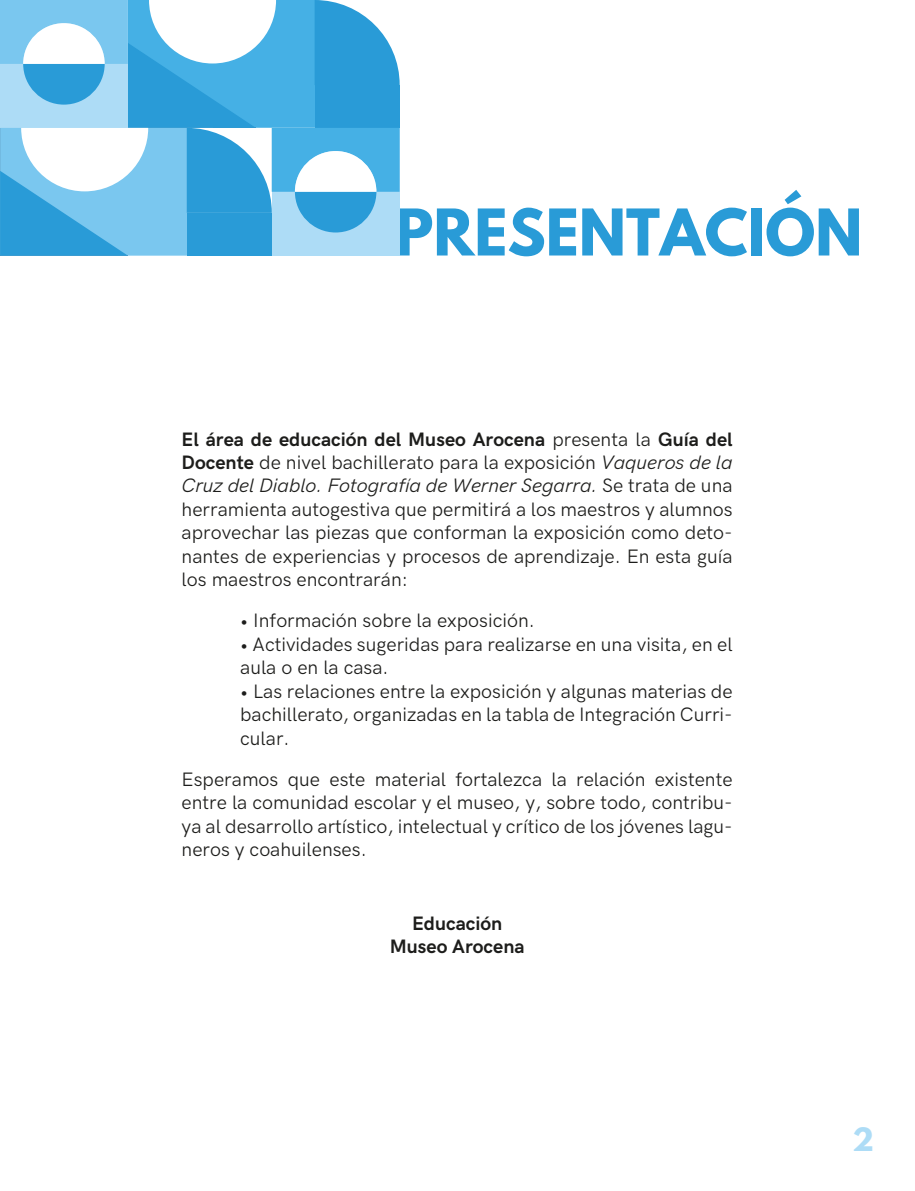
<style>
.page{position:relative;width:915px;height:1191px;background:#fff}
.page>*{position:absolute;margin:0;border:0;box-sizing:border-box;transform-origin:0 0}
.t1{font:700 57px "League Spartan";color:#299bd7}
.t2{font:700 28.5px "League Spartan";color:#addcf6}
.t3{font:19.5px/23.4px "HK Grotesk";color:#1d1d1b;text-align:justify}
.t4{font:700 19.5px/23.4px "HK Grotesk";color:#1d1d1b;text-align:center}
.s1{font-weight:700}
.s2{font-style:italic}
</style>
<div class="page">
<svg style="left:0;top:0;width:399px;height:256px"></svg>
<h1 class="t1" style="left:395px;top:188px;width:468px">PRESENTACIÓN</h1>
<p class="t3" style="left:182px;top:426px;width:552px"><span class="s1">El área de educación del Museo Arocena</span> presenta la <span class="s1">Guía del Docente</span> de nivel bachillerato para la exposición <span class="s2">Vaqueros de la Cruz del Diablo. Fotografía de Werner Segarra.</span> Se trata de una herramienta autogestiva que permitirá a los maestros y alumnos aprovechar las piezas que conforman la exposición como deto&shy;nantes de experiencias y procesos de aprendizaje. En esta guía los maestros encontrarán:</p>
<p class="t3" style="left:240px;top:607px;width:296px">• Información sobre la exposición.</p>
<p class="t3" style="left:240px;top:631px;width:493px">• Actividades sugeridas para realizarse en una visita, en el aula o en la casa.</p>
<p class="t3" style="left:240px;top:678px;width:493px">• Las relaciones entre la exposición y algunas materias de bachillerato, organizadas en la tabla de Integración Curri&shy;cular.</p>
<p class="t3" style="left:182px;top:766px;width:552px">Esperamos que este material fortalezca la relación existente entre la comunidad escolar y el museo, y, sobre todo, contribu&shy;ya al desarrollo artístico, intelectual y crítico de los jóvenes lagu&shy;neros y coahuilenses.</p>
<p class="t4" style="left:389px;top:910px;width:136px">Educación<br>Museo Arocena</p>
<h2 class="t2" style="left:852px;top:1117px;width:23px">2</h2>
</div>
